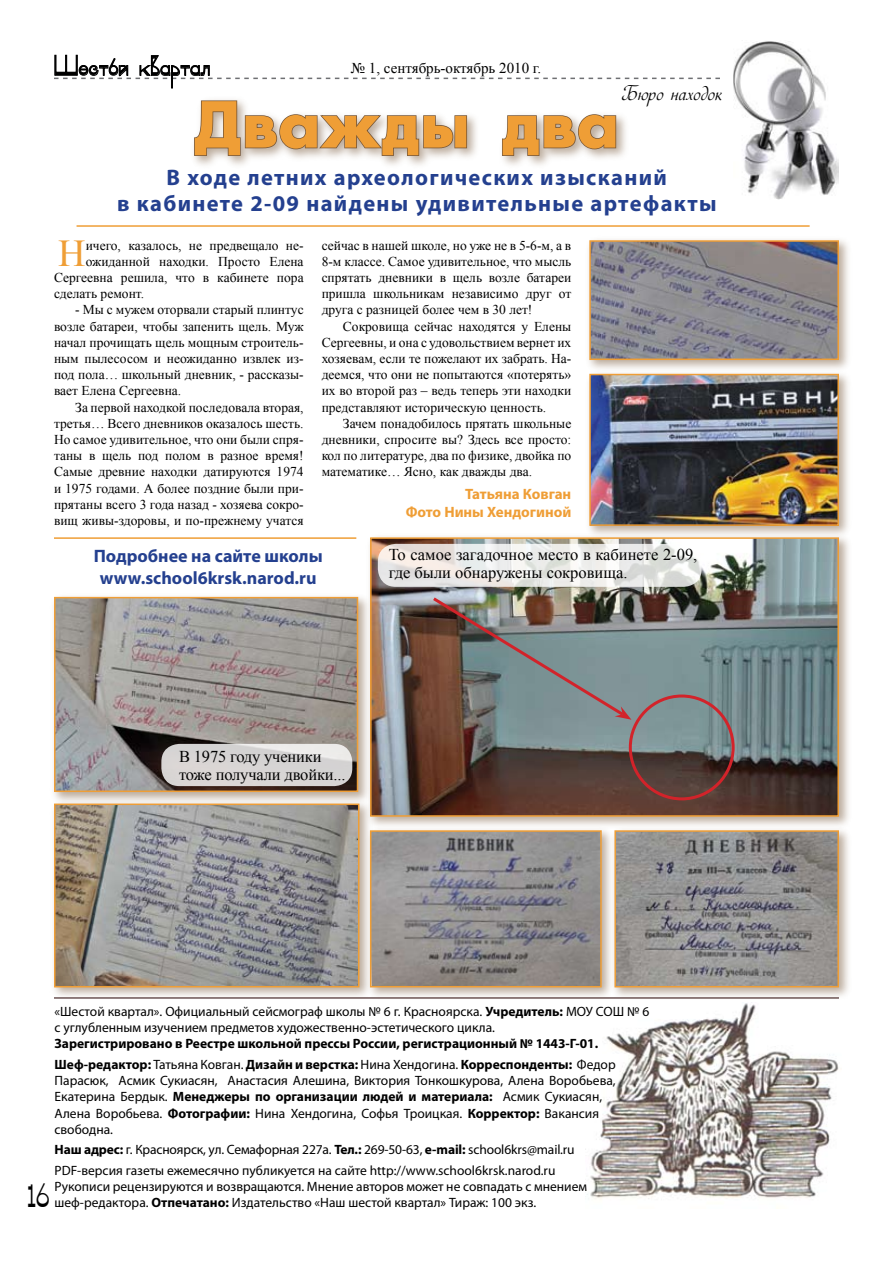
<style>
.page{position:relative;width:893px;height:1263px;background:#fff}
.page>*{position:absolute;margin:0;border:0;box-sizing:border-box;transform-origin:0 0}
.t1{font:700 61.5px "AG Futura";letter-spacing:.02em;color:#ef9e36}
.t2{font:37.95px "Times New Roman";color:#ef9e36}
.t3{font:30px "Geisha";color:#000}
.t4{font:700 22.5px/25.5px "Myriad Pro";letter-spacing:.06em;color:#24408f;text-align:center}
.t5{font:21px "Geisha";letter-spacing:.01em;color:#000}
.t6{font:700 18px/21.6px "Myriad Pro";color:#24408f;text-align:center}
.t7{font:18px "Vesna";color:#000}
.t8{font:16.5px/18px "Times New Roman";color:#000}
.t9{font:700 15px/18px "Myriad Pro";color:#ef9e36;text-align:right}
.t10{font:15px "Times New Roman";color:#000}
.t11{font:13.5px/16.2px "Times New Roman";color:#000;text-align:justify}
.t12{font:13.5px/16.2px "Myriad Pro";color:#000}
.t13{font:700 13.5px/20.4px "Myriad Pro";color:#000}
.s1{font-weight:700}
.s2{font-weight:400}
</style>
<div class="page">
<svg style="left:54px;top:55px;width:666px;height:34px"></svg>
<img style="left:587px;top:1002px;width:252px;height:197px">
<div style="left:188px;top:95px;width:442px;height:75px;background:#765637;opacity:.5"></div>
<svg style="left:193px;top:100px;width:275px;height:57px"></svg>
<svg style="left:501px;top:113px;width:116px;height:44px;background:#c8bbaf"></svg>
<div style="left:365px;top:533px;width:488px;height:298px;background:#765637;opacity:.5"></div>
<img style="left:373px;top:540px;width:463px;height:274px">
<div style="left:370px;top:537px;width:469px;height:280px;border:2px solid #ef9e36"></div>
<div style="left:49px;top:592px;width:322px;height:214px;background:#765637;opacity:.5"></div>
<img style="left:57px;top:600px;width:298px;height:189px">
<div style="left:54px;top:597px;width:304px;height:195px;border:2px solid #ef9e36"></div>
<div style="left:49px;top:799px;width:324px;height:203px;background:#765637;opacity:.5"></div>
<img style="left:57px;top:806px;width:299px;height:178px">
<div style="left:54px;top:803px;width:305px;height:184px;border:2px solid #ef9e36"></div>
<div style="left:585px;top:235px;width:267px;height:139px;background:#765637;opacity:.5"></div>
<img style="left:592px;top:243px;width:244px;height:114px">
<div style="left:589px;top:240px;width:250px;height:120px;border:2px solid #ef9e36"></div>
<div style="left:585px;top:369px;width:267px;height:171px;background:#765637;opacity:.5"></div>
<img style="left:592px;top:377px;width:244px;height:146px">
<div style="left:589px;top:374px;width:250px;height:152px;border:2px solid #ef9e36"></div>
<div style="left:610px;top:825px;width:243px;height:175px;background:#765637;opacity:.5"></div>
<img style="left:617px;top:833px;width:219px;height:151px">
<div style="left:614px;top:830px;width:225px;height:157px;border:2px solid #ef9e36"></div>
<div style="left:365px;top:825px;width:251px;height:175px;background:#765637;opacity:.5"></div>
<img style="left:373px;top:833px;width:226px;height:151px">
<div style="left:370px;top:830px;width:232px;height:157px;border:2px solid #ef9e36"></div>
<hr style="left:77px;top:225px;width:733px;height:2px;background:#ef9e36">
<div style="left:629px;top:694px;width:106px;height:106px;border:3px solid #d2232a;border-radius:50%"></div>
<img style="left:430px;top:595px;width:201px;height:125px">
<svg style="left:378px;top:544px;width:324px;height:43px"></svg>
<hr style="left:54px;top:537px;width:302px;height:2px;background:#ef9e36">
<img style="left:733px;top:41px;width:106px;height:159px">
<svg style="left:161px;top:744px;width:191px;height:42px;background:#d9d6d6"></svg>
<h3 class="t5" style="left:54px;top:56px;width:157px">Шест6й квартал</h3>
<p class="t10" style="left:351px;top:58px;width:192px">№ 1, сентябрь-октябрь 2010 г.</p>
<h3 class="t7" style="left:622px;top:81px;width:102px">Бюро находок</h3>
<h1 class="t1" style="left:196px;top:84px;width:425px">Дважды два</h1>
<h3 class="t4" style="left:117px;top:164px;width:601px">В ходе летних археологических изысканий<br>в кабинете 2-09 найдены удивительные артефакты</h3>
<h2 class="t2" style="left:58px;top:228px;width:29px">Н</h2>
<p class="t11" style="left:86px;top:237px;width:219px">ичего, казалось, не предвещало не-</p>
<p class="t11" style="left:86px;top:253px;width:219px">ожиданной находки. Просто Елена</p>
<p class="t11" style="left:54px;top:269px;width:251px">Сергеевна решила, что в кабинете пора</p>
<p class="t11" style="left:54px;top:285px;width:92px">сделать ремонт.</p>
<p class="t11" style="left:54px;top:302px;width:251px;text-indent:21px">- Мы с мужем оторвали старый плинтус возле батареи, чтобы запенить щель. Муж начал прочищать щель мощным строитель&shy;ным пылесосом и неожиданно извлек из&shy;под пола… школьный дневник, - рассказы&shy;вает Елена Сергеевна.</p>
<p class="t11" style="left:54px;top:399px;width:251px;text-indent:21px">За первой находкой последовала вторая, третья… Всего дневников оказалось шесть.<br>Но самое удивительное, что они были спря&shy;таны в щель под полом в разное время!<br>Самые древние находки датируются 1974 и 1975 годами. А более поздние были при&shy;прятаны всего 3 года назад - хозяева сокро&shy;вищ живы-здоровы, и по-прежнему учатся</p>
<p class="t11" style="left:322px;top:237px;width:251px">сейчас в нашей школе, но уже не в 5-6-м, а в 8-м классе. Самое удивительное, что мысль спрятать дневники в щель возле батареи пришла школьникам независимо друг от друга с разницей более чем в 30 лет!</p>
<p class="t11" style="left:322px;top:318px;width:251px;text-indent:21px">Сокровища сейчас находятся у Елены Сергеевны, и она с удовольствием вернет их хозяевам, если те пожелают их забрать. На&shy;деемся, что они не попытаются «потерять» их во второй раз – ведь теперь эти находки представляют историческую ценность.</p>
<p class="t11" style="left:322px;top:415px;width:251px;text-indent:21px">Зачем понадобилось прятать школьные дневники, спросите вы? Здесь все просто: кол по литературе, два по физике, двойка по математике… Ясно, как дважды два.</p>
<p class="t9" style="left:406px;top:484px;width:167px">Татьяна Ковган<br>Фото Нины Хендогиной</p>
<h3 class="t6" style="left:94px;top:545px;width:230px">Подробнее на сайте школы www.school6krsk.narod.ru</h3>
<p class="t8" style="left:389px;top:545px;width:310px">То самое загадочное место в кабинете 2-09, где были обнаружены сокровища.</p>
<p class="t8" style="left:179px;top:747px;width:168px">В 1975 году ученики тоже получали двойки...</p>
<p class="t12" style="left:55px;top:1003px;width:596px">«Шестой квартал». Официальный сейсмограф школы № 6 г. Красноярска. <span class="s1">Учредитель:</span> МОУ СОШ № 6 с углубленным изучением предметов художественно-эстетического цикла.</p>
<p class="t13" style="left:55px;top:1033px;width:563px">Зарегистрировано в Реестре школьной прессы России, регистрационный № 1443-Г-01.<br>Шеф-редактор: <span class="s2">Татьяна Ковган.</span> Дизайн и верстка: <span class="s2">Нина Хендогина.</span> Корреспонденты: <span class="s2">Федор</span></p>
<p class="t12" style="left:55px;top:1072px;width:563px">Парасюк, Асмик Сукиасян, Анастасия Алешина, Виктория Тонкошкурова, Алена Воробьева, Екатерина Бердык. <span class="s1">Менеджеры по организации людей и материала:</span> Асмик Сукиасян, Алена Воробьева. <span class="s1">Фотографии:</span> Нина Хендогина, Софья Троицкая. <span class="s1">Корректор:</span> Вакансия свободна.</p>
<p class="t12" style="left:55px;top:1139px;width:522px;line-height:20.4px"><span class="s1">Наш адрес:</span> г. Красноярск, ул. Семафорная 227а. <span class="s1">Тел.:</span> 269-50-63, <span class="s1">e-mail:</span> school6krs@mail.ru<br>PDF-версия газеты ежемесячно публикуется на сайте http://www.school6krsk.narod.ru</p>
<p class="t12" style="left:55px;top:1178px;width:534px">Рукописи рецензируются и возвращаются. Мнение авторов может не совпадать с мнением шеф-редактора. <span class="s1">Отпечатано:</span> Издательство «Наш шестой квартал» Тираж: 100 экз.</p>
<h3 class="t3" style="left:27px;top:1179px;width:24px">16</h3>
</div>
